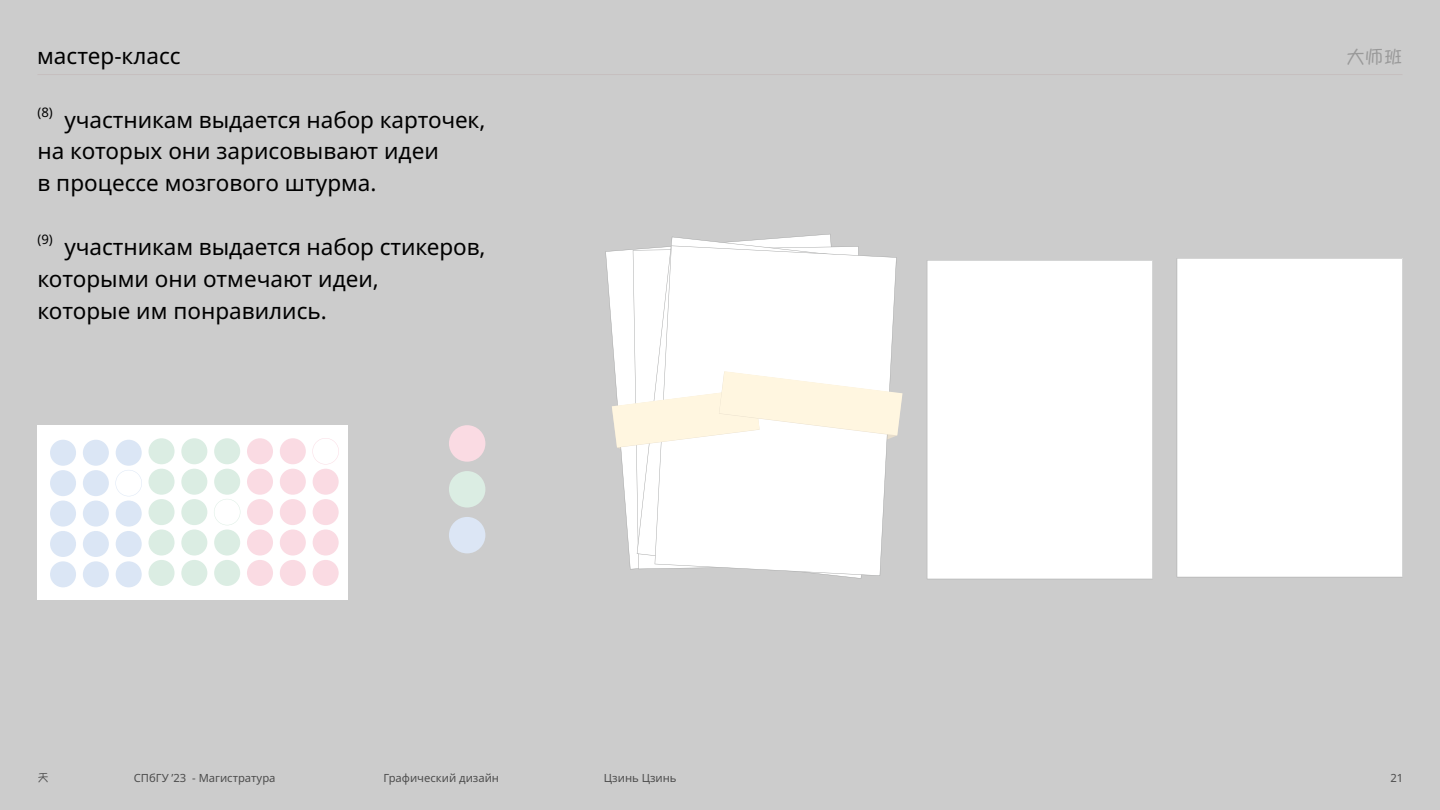
<style>
.page{position:relative;width:1440px;height:810px;background:#ccc}
.page>*{position:absolute;margin:0;border:0;box-sizing:border-box;transform-origin:0 0}
.t1{font:22.5px/31.9px "Noto Sans";color:#000}
.t2{font:18.75px "Yuppy SC";color:#999}
.t3{font:13.12px "Noto Sans";color:#000}
.t4{font:11.25px "Noto Sans";color:#4d4d4d}
.t5{font:11.25px "Yuppy SC";color:#4d4d4d}
</style>
<div class="page">
<hr style="left:38px;top:74px;width:1364px;height:1px;background:#c6bfbf">
<div style="left:38px;top:425px;width:310px;height:174px;background:#fff"></div>
<svg style="left:312px;top:438px;width:27px;height:27px"></svg>
<div style="left:313px;top:469px;width:26px;height:26px;background:#fadbe3;border-radius:50%"></div>
<div style="left:313px;top:499px;width:26px;height:26px;background:#fadbe3;border-radius:50%"></div>
<div style="left:313px;top:530px;width:26px;height:26px;background:#fadbe3;border-radius:50%"></div>
<div style="left:313px;top:560px;width:26px;height:26px;background:#fadbe3;border-radius:50%"></div>
<div style="left:280px;top:438px;width:26px;height:26px;background:#fadbe3;border-radius:50%"></div>
<div style="left:280px;top:469px;width:26px;height:26px;background:#fadbe3;border-radius:50%"></div>
<div style="left:280px;top:499px;width:26px;height:26px;background:#fadbe3;border-radius:50%"></div>
<div style="left:280px;top:530px;width:26px;height:26px;background:#fadbe3;border-radius:50%"></div>
<div style="left:280px;top:560px;width:26px;height:26px;background:#fadbe3;border-radius:50%"></div>
<div style="left:247px;top:438px;width:26px;height:26px;background:#fadbe3;border-radius:50%"></div>
<div style="left:247px;top:469px;width:26px;height:26px;background:#fadbe3;border-radius:50%"></div>
<div style="left:247px;top:499px;width:26px;height:26px;background:#fadbe3;border-radius:50%"></div>
<div style="left:247px;top:530px;width:26px;height:26px;background:#fadbe3;border-radius:50%"></div>
<div style="left:247px;top:560px;width:26px;height:26px;background:#fadbe3;border-radius:50%"></div>
<div style="left:214px;top:438px;width:26px;height:26px;background:#dbede3;border-radius:50%"></div>
<div style="left:214px;top:469px;width:26px;height:26px;background:#dbede3;border-radius:50%"></div>
<svg style="left:214px;top:499px;width:26px;height:26px"></svg>
<div style="left:214px;top:530px;width:26px;height:26px;background:#dbede3;border-radius:50%"></div>
<div style="left:214px;top:560px;width:26px;height:26px;background:#dbede3;border-radius:50%"></div>
<div style="left:181px;top:438px;width:26px;height:26px;background:#dbede3;border-radius:50%"></div>
<div style="left:181px;top:469px;width:26px;height:26px;background:#dbede3;border-radius:50%"></div>
<div style="left:181px;top:499px;width:26px;height:26px;background:#dbede3;border-radius:50%"></div>
<div style="left:181px;top:530px;width:26px;height:26px;background:#dbede3;border-radius:50%"></div>
<div style="left:181px;top:560px;width:26px;height:26px;background:#dbede3;border-radius:50%"></div>
<div style="left:149px;top:438px;width:26px;height:26px;background:#dbede3;border-radius:50%"></div>
<div style="left:149px;top:469px;width:26px;height:26px;background:#dbede3;border-radius:50%"></div>
<div style="left:149px;top:499px;width:26px;height:26px;background:#dbede3;border-radius:50%"></div>
<div style="left:149px;top:530px;width:26px;height:26px;background:#dbede3;border-radius:50%"></div>
<div style="left:149px;top:560px;width:26px;height:26px;background:#dbede3;border-radius:50%"></div>
<div style="left:116px;top:440px;width:26px;height:26px;background:#dbe6f5;border-radius:50%"></div>
<svg style="left:115px;top:470px;width:27px;height:26px"></svg>
<div style="left:116px;top:501px;width:26px;height:26px;background:#dbe6f5;border-radius:50%"></div>
<div style="left:116px;top:531px;width:26px;height:26px;background:#dbe6f5;border-radius:50%"></div>
<div style="left:116px;top:561px;width:26px;height:26px;background:#dbe6f5;border-radius:50%"></div>
<div style="left:83px;top:440px;width:26px;height:26px;background:#dbe6f5;border-radius:50%"></div>
<div style="left:83px;top:470px;width:26px;height:26px;background:#dbe6f5;border-radius:50%"></div>
<div style="left:83px;top:501px;width:26px;height:26px;background:#dbe6f5;border-radius:50%"></div>
<div style="left:83px;top:531px;width:26px;height:26px;background:#dbe6f5;border-radius:50%"></div>
<div style="left:83px;top:561px;width:26px;height:26px;background:#dbe6f5;border-radius:50%"></div>
<div style="left:50px;top:440px;width:26px;height:26px;background:#dbe6f5;border-radius:50%"></div>
<div style="left:50px;top:470px;width:26px;height:26px;background:#dbe6f5;border-radius:50%"></div>
<div style="left:50px;top:501px;width:26px;height:26px;background:#dbe6f5;border-radius:50%"></div>
<div style="left:50px;top:531px;width:26px;height:26px;background:#dbe6f5;border-radius:50%"></div>
<div style="left:50px;top:561px;width:26px;height:26px;background:#dbe6f5;border-radius:50%"></div>
<div style="left:449px;top:471px;width:36px;height:37px;background:#dbede3;border-radius:50%"></div>
<div style="left:449px;top:425px;width:36px;height:37px;background:#fadbe3;border-radius:50%"></div>
<div style="left:449px;top:517px;width:36px;height:36px;background:#dce6f5;border-radius:50%"></div>
<svg style="left:605px;top:234px;width:226px;height:335px"></svg>
<svg style="left:637px;top:237px;width:225px;height:342px;fill:#fff"></svg>
<svg style="left:655px;top:246px;width:242px;height:330px;background:#fbfbfb"></svg>
<svg style="left:612px;top:371px;width:290px;height:85px;background:#fcf7ec"></svg>
<div style="left:927px;top:261px;width:225px;height:318px;background:#fff"></div>
<div style="left:1177px;top:259px;width:225px;height:318px;background:#fff"></div>
<p class="t1" style="left:37px;top:40px;width:145px">мастер-класс</p>
<p class="t2" style="left:1346px;top:47px;width:58px">大师班</p>
<p class="t3" style="left:38px;top:105px;width:17px">(8)</p>
<p class="t1" style="left:38px;top:104px;width:450px;text-indent:27px">участникам выдается набор карточек, на которых они зарисовывают идеи<br>в процессе мозгового штурма.</p>
<p class="t3" style="left:38px;top:232px;width:17px">(9)</p>
<p class="t1" style="left:38px;top:231px;width:450px;text-indent:27px">участникам выдается набор стикеров, которыми они отмечают идеи,<br>которые им понравились.</p>
<p class="t5" style="left:38px;top:772px;width:13px">天</p>
<p class="t4" style="left:134px;top:772px;width:143px">СПбГУ ’23 - Магистратура</p>
<p class="t4" style="left:383px;top:772px;width:117px">Графический дизайн</p>
<p class="t4" style="left:604px;top:772px;width:74px">Цзинь Цзинь</p>
<p class="t4" style="left:1391px;top:772px;width:14px">21</p>
</div>
